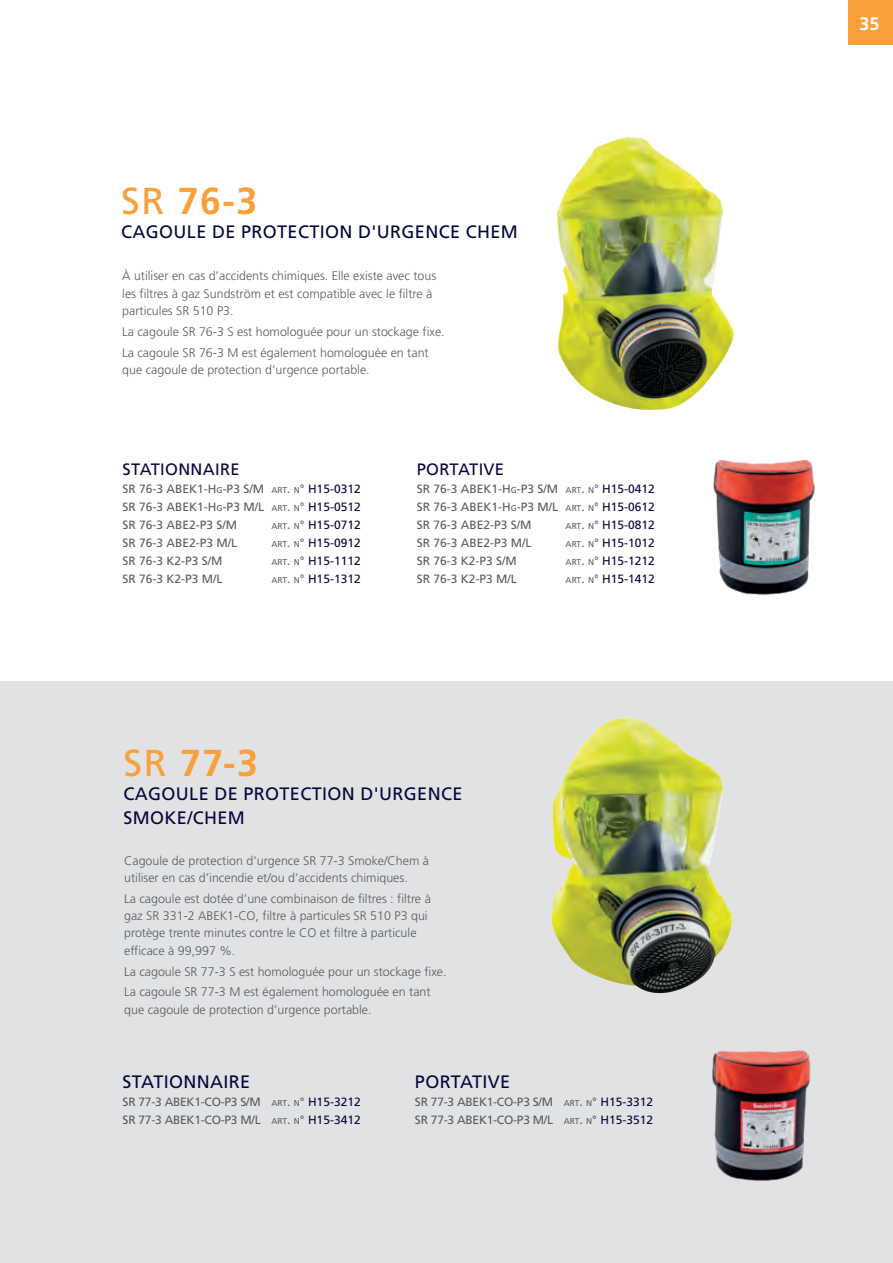
<style>
.page{position:relative;width:893px;height:1263px;background:#fff}
.page>*{position:absolute;margin:0;border:0;box-sizing:border-box;transform-origin:0 0}
.t1{font:700 37.5px "Frutiger LT Std";color:#f9a03a}
.t2{font:18px/24px "Frutiger LT Std";letter-spacing:.02em;color:#03073b}
.t3{font:700 18px "Frutiger LT Std";color:#fff}
.t4{font:16.5px "Frutiger LT Std";letter-spacing:.02em;color:#03073b}
.t5{font:300 12.45px/17.2px "Frutiger";color:#575c63}
.t6{font:12px/18px "Frutiger LT Std";color:#575c63;text-align:justify}
.t7{font:12px/18px "Frutiger LT Std";letter-spacing:-.02em;color:#575c63}
.t8{font:12px "Frutiger LT Std";color:#03073b}
.s1{font-weight:400}
.s2{font-size:8.4px}
.s3{color:#03073b}
.s4{font-size:8.4px;color:#575c63}
.s5{color:#575c63}
</style>
<div class="page">
<div style="left:0;top:682px;width:893px;height:581px;background:#e1e2e4"></div>
<img style="left:557px;top:137px;width:177px;height:273px">
<img style="left:551px;top:717px;width:181px;height:277px">
<img style="left:713px;top:460px;width:102px;height:135px">
<img style="left:712px;top:1050px;width:99px;height:131px">
<div style="left:848px;top:0;width:45px;height:45px;background:#f9a03a"></div>
<hr style="left:0;top:0;width:1px;height:1263px;background:#00000e">
<h1 class="t1" style="left:121px;top:179px;width:138px"><span class="s1">SR</span> 76-3</h1>
<h2 class="t2" style="left:121px;top:220px;width:398px">CAGOULE DE PROTECTION D'URGENCE CHEM</h2>
<p class="t5" style="left:122px;top:268px;width:316px">À utiliser en cas d’accidents chimiques. Elle existe avec tous les filtres à gaz Sundström et est compatible avec le filtre à particules SR 510 P3.</p>
<p class="t5" style="left:122px;top:321px;width:324px;line-height:21px">La cagoule SR 76-3 S est homologuée pour un stockage fixe.<br>La cagoule SR 76-3 M est également homologuée en tant</p>
<p class="t5" style="left:122px;top:361px;width:249px">que cagoule de protection d’urgence portable.</p>
<h3 class="t4" style="left:123px;top:459px;width:119px">STATIONNAIRE</h3>
<p class="t6" style="left:123px;top:480px;width:240px">SR 76-3 ABEK1-H<span class="s2">G</span>-P3 S/M <span class="s2">ART</span>. <span class="s2">N</span>° <span class="s3">H15-0312<br></span>SR 76-3 ABEK1-H<span class="s2">G</span>-P3 M/L <span class="s2">ART</span>. <span class="s2">N</span>° <span class="s3">H15-0512<br></span>SR 76-3 ABE2-P3 S/M</p>
<p class="t8" style="left:271px;top:517px;width:91px"><span class="s4">ART</span><span class="s5">.</span> <span class="s4">N</span><span class="s5">°</span> H15-0712</p>
<p class="t6" style="left:123px;top:534px;width:116px">SR 76-3 ABE2-P3 M/L</p>
<p class="t8" style="left:271px;top:535px;width:91px"><span class="s4">ART</span><span class="s5">.</span> <span class="s4">N</span><span class="s5">°</span> H15-0912</p>
<p class="t6" style="left:123px;top:552px;width:102px">SR 76-3 K2-P3 S/M</p>
<p class="t8" style="left:271px;top:553px;width:91px"><span class="s4">ART</span><span class="s5">.</span> <span class="s4">N</span><span class="s5">°</span> H15-1112</p>
<p class="t6" style="left:123px;top:570px;width:102px">SR 76-3 K2-P3 M/L</p>
<p class="t8" style="left:271px;top:571px;width:91px"><span class="s4">ART</span><span class="s5">.</span> <span class="s4">N</span><span class="s5">°</span> H15-1312</p>
<h3 class="t4" style="left:417px;top:459px;width:89px">PORTATIVE</h3>
<p class="t6" style="left:417px;top:480px;width:240px">SR 76-3 ABEK1-H<span class="s2">G</span>-P3 S/M <span class="s2">ART</span>. <span class="s2">N</span>° <span class="s3">H15-0412<br></span>SR 76-3 ABEK1-H<span class="s2">G</span>-P3 M/L <span class="s2">ART</span>. <span class="s2">N</span>° <span class="s3">H15-0612<br></span>SR 76-3 ABE2-P3 S/M</p>
<p class="t8" style="left:566px;top:517px;width:91px"><span class="s4">ART</span><span class="s5">.</span> <span class="s4">N</span><span class="s5">°</span> H15-0812</p>
<p class="t6" style="left:417px;top:534px;width:116px">SR 76-3 ABE2-P3 M/L</p>
<p class="t8" style="left:566px;top:535px;width:91px"><span class="s4">ART</span><span class="s5">.</span> <span class="s4">N</span><span class="s5">°</span> H15-1012</p>
<p class="t6" style="left:417px;top:552px;width:102px">SR 76-3 K2-P3 S/M</p>
<p class="t8" style="left:566px;top:553px;width:91px"><span class="s4">ART</span><span class="s5">.</span> <span class="s4">N</span><span class="s5">°</span> H15-1212</p>
<p class="t6" style="left:417px;top:570px;width:102px">SR 76-3 K2-P3 M/L</p>
<p class="t8" style="left:566px;top:571px;width:91px"><span class="s4">ART</span><span class="s5">.</span> <span class="s4">N</span><span class="s5">°</span> H15-1412</p>
<h1 class="t1" style="left:124px;top:741px;width:136px"><span class="s1">SR</span> 77-3</h1>
<h2 class="t2" style="left:124px;top:782px;width:340px">CAGOULE DE PROTECTION D'URGENCE<br>SMOKE/CHEM</h2>
<p class="t5" style="left:124px;top:852px;width:306px">Cagoule de protection d’urgence SR 77-3 Smoke/Chem à utiliser en cas d’incendie et/ou d’accidents chimiques.</p>
<p class="t5" style="left:124px;top:890px;width:308px">La cagoule est dotée d’une combinaison de filtres : filtre à gaz SR 331-2 ABEK1-CO, filtre à particules SR 510 P3 qui protège trente minutes contre le CO et filtre à particule efficace à 99,997 %.</p>
<p class="t5" style="left:124px;top:961px;width:324px;line-height:21px">La cagoule SR 77-3 S est homologuée pour un stockage fixe.<br>La cagoule SR 77-3 M est également homologuée en tant</p>
<p class="t5" style="left:124px;top:1001px;width:249px">que cagoule de protection d’urgence portable.</p>
<h2 class="t2" style="left:123px;top:1070px;width:129px">STATIONNAIRE</h2>
<p class="t7" style="left:123px;top:1093px;width:240px">SR 77-3 ABEK1-CO-P3 S/M <span class="s2">ART</span>. <span class="s2">N</span>° <span class="s3">H15-3212<br></span>SR 77-3 ABEK1-CO-P3 M/L <span class="s2">ART</span>. <span class="s2">N</span>° <span class="s3">H15-3412</span></p>
<h2 class="t2" style="left:415px;top:1070px;width:97px">PORTATIVE</h2>
<p class="t7" style="left:415px;top:1093px;width:240px">SR 77-3 ABEK1-CO-P3 S/M <span class="s2">ART</span>. <span class="s2">N</span>° <span class="s3">H15-3312<br></span>SR 77-3 ABEK1-CO-P3 M/L <span class="s2">ART</span>. <span class="s2">N</span>° <span class="s3">H15-3512</span></p>
<h2 class="t3" style="left:859px;top:13px;width:22px">35</h2>
</div>
